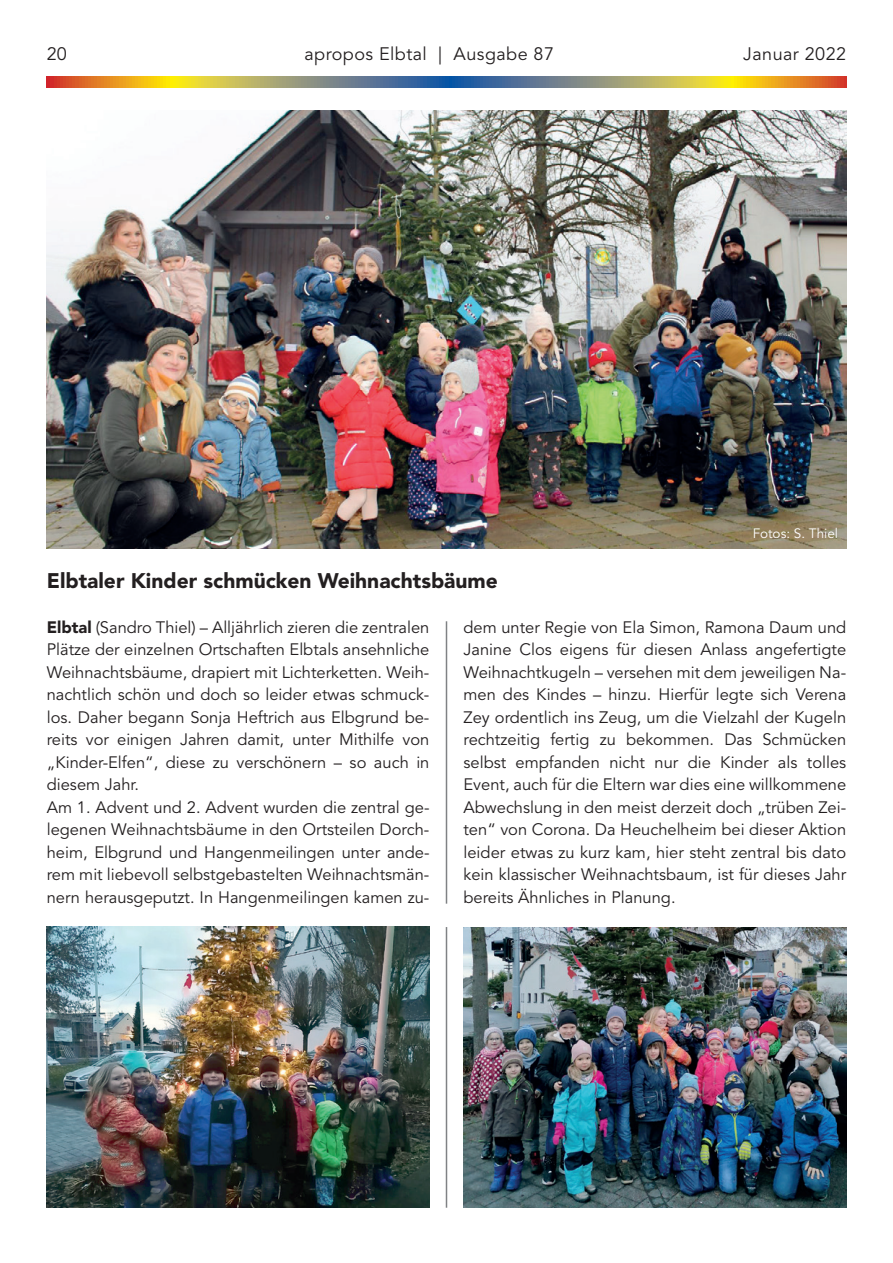
<style>
.page{position:relative;width:893px;height:1263px;background:#fff}
.page>*{position:absolute;margin:0;border:0;box-sizing:border-box;transform-origin:0 0}
.t1{font:900 21px "Avenir LT Std";color:#231f20}
.t2{font:18px "Avenir LT Std";letter-spacing:.025em;color:#231f20}
.t3{font:16.5px/22.5px "Avenir LT Std";color:#231f20;text-align:justify}
.t4{font:13.5px "Avenir LT Std";color:#fff}
.s1{font-weight:900}
</style>
<div class="page">
<svg style="left:47px;top:77px;width:799px;height:10px;background:#a6955c"></svg>
<img style="left:47px;top:927px;width:382px;height:281px">
<img style="left:463px;top:927px;width:383px;height:281px">
<hr style="left:446px;top:621px;width:1px;height:283px;background:#808285">
<hr style="left:446px;top:927px;width:1px;height:281px;background:#808285">
<img style="left:47px;top:111px;width:799px;height:438px">
<p class="t2" style="left:47px;top:44px;width:22px">20</p>
<p class="t2" style="left:304px;top:44px;width:251px">apropos Elbtal | Ausgabe 87</p>
<p class="t2" style="left:743px;top:44px;width:104px">Januar 2022</p>
<p class="t4" style="left:753px;top:526px;width:87px">Fotos: S. Thiel</p>
<p class="t1" style="left:47px;top:568px;width:453px">Elbtaler Kinder schmücken Weihnachtsbäume</p>
<p class="t3" style="left:47px;top:616px;width:384px;text-align:left"><span class="s1">Elbtal</span> (Sandro Thiel) – Alljährlich zieren die zentralen Plätze der einzelnen Ortschaften Elbtals ansehnliche Weihnachtsbäume, drapiert mit Lichterketten. Weih&shy;nachtlich schön und doch so leider etwas schmuck&shy;los. Daher begann Sonja Heftrich aus Elbgrund be&shy;reits vor einigen Jahren damit, unter Mithilfe von „Kinder-Elfen“, diese zu verschönern – so auch in diesem Jahr.<br>Am 1. Advent und 2. Advent wurden die zentral ge&shy;legenen Weihnachtsbäume in den Ortsteilen Dorch&shy;heim, Elbgrund und Hangenmeilingen unter ande&shy;rem mit liebevoll selbstgebastelten Weihnachtsmän&shy;nern herausgeputzt. In Hangenmeilingen kamen zu-</p>
<p class="t3" style="left:463px;top:616px;width:384px">dem unter Regie von Ela Simon, Ramona Daum und Janine Clos eigens für diesen Anlass angefertigte Weihnachtkugeln – versehen mit dem jeweiligen Na&shy;men des Kindes – hinzu. Hierfür legte sich Verena Zey ordentlich ins Zeug, um die Vielzahl der Kugeln rechtzeitig fertig zu bekommen. Das Schmücken selbst empfanden nicht nur die Kinder als tolles Event, auch für die Eltern war dies eine willkommene Abwechslung in den meist derzeit doch „trüben Zei&shy;ten“ von Corona. Da Heuchelheim bei dieser Aktion leider etwas zu kurz kam, hier steht zentral bis dato kein klassischer Weihnachtsbaum, ist für dieses Jahr bereits Ähnliches in Planung.</p>
</div>
